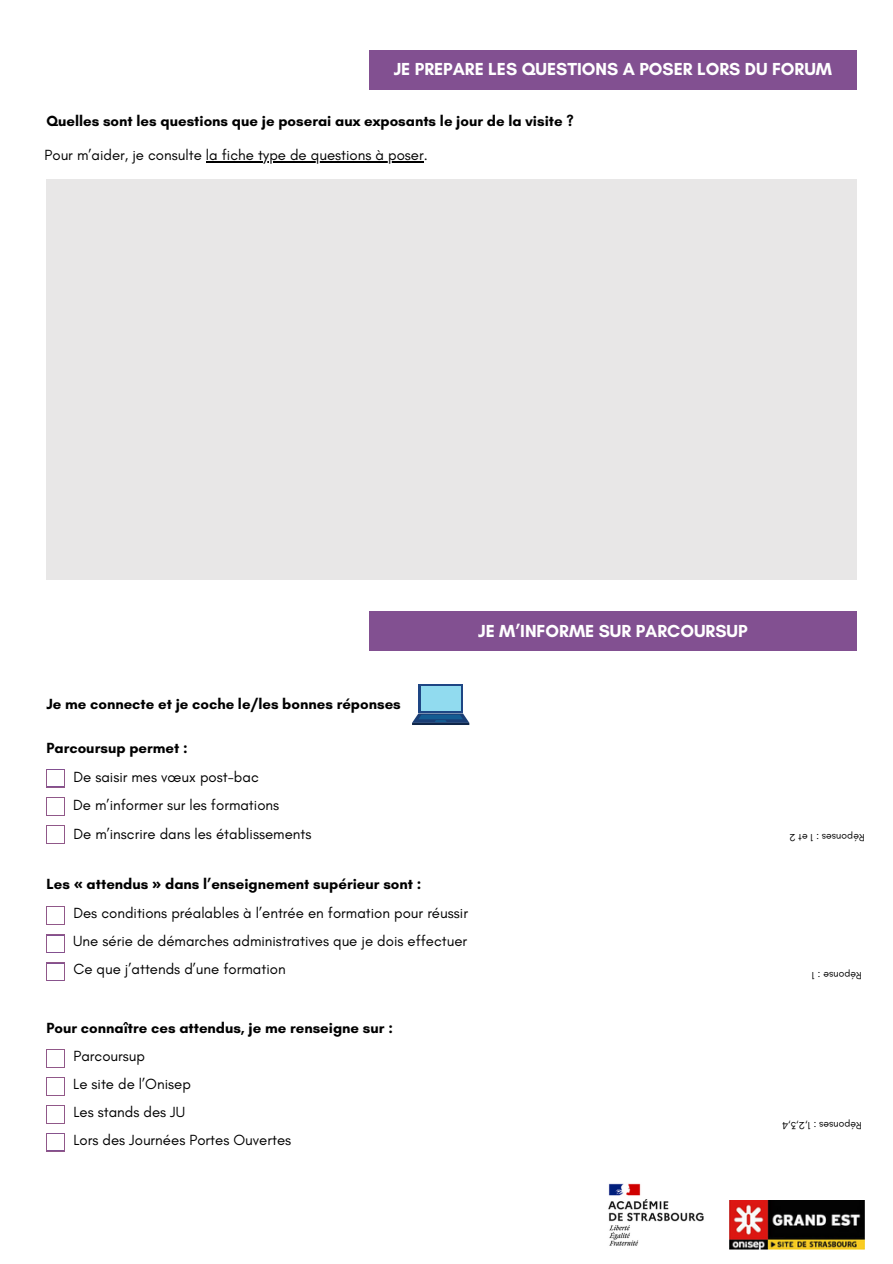
<style>
.page{position:relative;width:893px;height:1264px;background:#fff}
.page>*{position:absolute;margin:0;border:0;box-sizing:border-box;transform-origin:0 0}
.t1{font:700 17.7px "Glacial Indifference";color:#fff}
.t2{font:15px "Glacial Indifference";color:#000}
.t3{font:700 15px "Glacial Indifference";color:#000}
.t4{font:10.5px "Glacial Indifference";color:#000}
.s1{font-family:"Noto Sans"}
</style>
<div class="page">
<div style="left:369px;top:50px;width:487px;height:39px;background:#825091"></div>
<div style="left:369px;top:611px;width:487px;height:39px;background:#825091"></div>
<div style="left:46px;top:180px;width:810px;height:400px;background:#e8e7e7"></div>
<svg style="left:46px;top:769px;width:19px;height:18px"></svg>
<div style="left:48px;top:770px;width:15px;height:16px;background:#fff"></div>
<svg style="left:46px;top:797px;width:19px;height:18px"></svg>
<div style="left:48px;top:798px;width:15px;height:16px;background:#fff"></div>
<svg style="left:46px;top:825px;width:19px;height:18px"></svg>
<div style="left:48px;top:826px;width:15px;height:16px;background:#fff"></div>
<svg style="left:46px;top:906px;width:19px;height:18px"></svg>
<div style="left:48px;top:907px;width:15px;height:16px;background:#fff"></div>
<svg style="left:46px;top:934px;width:19px;height:19px"></svg>
<div style="left:48px;top:936px;width:15px;height:15px;background:#fff"></div>
<svg style="left:46px;top:962px;width:19px;height:19px"></svg>
<div style="left:48px;top:964px;width:15px;height:15px;background:#fff"></div>
<div style="left:418px;top:684px;width:45px;height:29px;background:#1e4684"></div>
<div style="left:421px;top:686px;width:39px;height:25px;background:#91dbef"></div>
<svg style="left:412px;top:713px;width:57px;height:10px"></svg>
<hr style="left:412px;top:723px;width:57px;height:2px;background:#0f2649">
<svg style="left:46px;top:1049px;width:19px;height:18px"></svg>
<div style="left:48px;top:1050px;width:15px;height:16px;background:#fff"></div>
<svg style="left:46px;top:1077px;width:19px;height:18px"></svg>
<div style="left:48px;top:1078px;width:15px;height:16px;background:#fff"></div>
<svg style="left:46px;top:1105px;width:19px;height:18px"></svg>
<div style="left:48px;top:1106px;width:15px;height:16px;background:#fff"></div>
<svg style="left:46px;top:1133px;width:19px;height:18px"></svg>
<div style="left:48px;top:1134px;width:15px;height:15px;background:#fff"></div>
<img style="left:608px;top:1183px;width:96px;height:63px">
<img style="left:729px;top:1200px;width:135px;height:49px">
<hr style="left:206px;top:161px;width:218px;height:1px;background:#000">
<p class="t1" style="left:393px;top:58px;width:440px">JE PREPARE LES QUESTIONS A POSER LORS DU FORUM</p>
<p class="t3" style="left:46px;top:112px;width:528px">Quelles sont les questions que je poserai aux exposants le jour de la visite ?</p>
<p class="t2" style="left:44px;top:146px;width:385px">Pour m’aider, je consulte la fiche type de questions à poser.</p>
<p class="t1" style="left:478px;top:620px;width:271px">JE M’INFORME SUR PARCOURSUP</p>
<p class="t3" style="left:46px;top:694px;width:356px">Je me connecte et je coche le/les bonnes réponses</p>
<p class="t3" style="left:46px;top:739px;width:143px">Parcoursup permet :</p>
<p class="t2" style="left:73px;top:768px;width:187px">De saisir mes vœux post-bac</p>
<p class="t2" style="left:73px;top:796px;width:207px">De m’informer sur les formations</p>
<p class="t2" style="left:73px;top:824px;width:239px">De m’inscrire dans les établissements</p>
<p class="t3" style="left:46px;top:874px;width:376px">Les <span class="s1">«</span> attendus <span class="s1">»</span> dans l’enseignement supérieur sont :</p>
<p class="t2" style="left:73px;top:903px;width:396px">Des conditions préalables à l’entrée en formation pour réussir</p>
<p class="t2" style="left:73px;top:931px;width:395px">Une série de démarches administratives que je dois effectuer</p>
<p class="t2" style="left:73px;top:960px;width:214px">Ce que j’attends d’une formation</p>
<p class="t3" style="left:46px;top:1018px;width:348px">Pour connaître ces attendus, je me renseigne sur :</p>
<p class="t2" style="left:73px;top:1046px;width:73px">Parcoursup</p>
<p class="t2" style="left:73px;top:1074px;width:119px">Le site de l’Onisep</p>
<p class="t2" style="left:73px;top:1102px;width:113px">Les stands des JU</p>
<p class="t2" style="left:73px;top:1130px;width:219px">Lors des Journées Portes Ouvertes</p>
<p class="t4" style="left:864px;top:844px;width:77px;rotate:-180deg">s es nopéR 2t e1 :</p>
<p class="t4" style="left:861px;top:981px;width:51px;rotate:-180deg">es nopéR 1 :</p>
<p class="t4" style="left:861px;top:1131px;width:81px;rotate:-180deg">s esnopéR 2, 1: 4, 3,</p>
</div>
